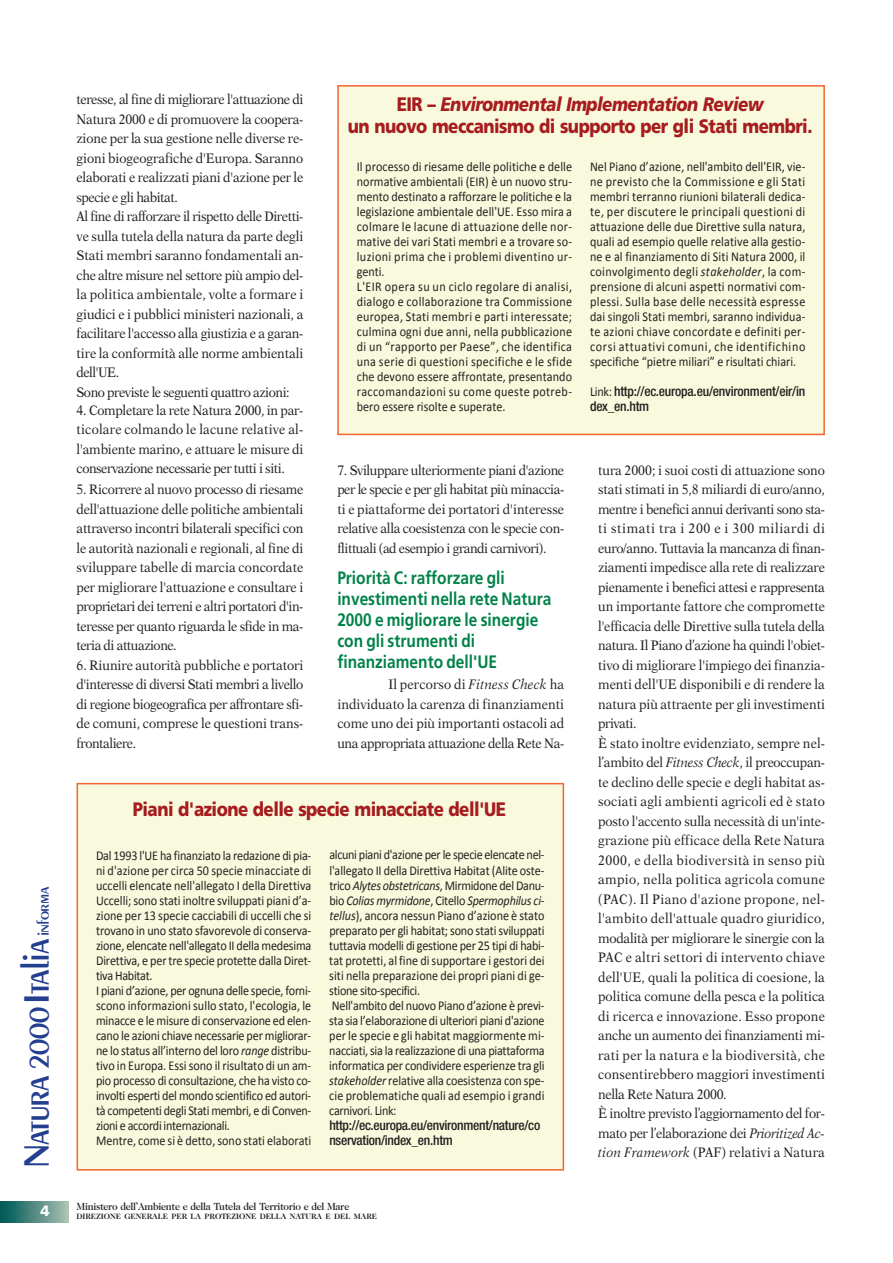
<style>
.page{position:relative;width:893px;height:1263px;background:#fff}
.page>*{position:absolute;margin:0;border:0;box-sizing:border-box;transform-origin:0 0}
.t1{font:600 39.9px "Peignot";letter-spacing:-.03em;color:#253f8f}
.t2{font:900 19.5px/22.5px "Frutiger";letter-spacing:-.03em;color:#a61c1f;text-align:center;scale:.86 1}
.t3{font:700 18px/21px "Frutiger";color:#018249;scale:.86 1}
.t4{font:600 17.1px "Peignot";letter-spacing:-.02em;color:#253f8f;scale:1.11 1}
.t5{font:900 15px "Frutiger";color:#fff}
.t6{font:13.8px/19.5px "New Aster";letter-spacing:-.005em;color:#231f20;text-align:justify;scale:.9 1}
.t7{font:13.5px/15px "Calibri";color:#231f20;scale:.9 1}
.t8{font:500 condensed 13.5px/15px "Helvetica Neue";letter-spacing:-.02em;color:#231f20}
.t9{font:500 10.5px "Caslon Two Twenty Four";letter-spacing:-.03em;color:#231f20;scale:.96 1}
.t10{font:700 7.8px "Caslon Two Twenty Four";color:#231f20}
.s1{font-size:37.65px}
.s2{font-size:28.95px}
.s3{font-style:italic}
.s4{font-family:"Calibri";font-weight:400;font-stretch:normal}
</style>
<div class="page">
<div style="left:0;top:1201px;width:68px;height:21px;background:linear-gradient(to right,#005655,#a7beae)"></div>
<div style="left:339px;top:87px;width:484px;height:347px;background:#f9fadd"></div>
<div style="left:337px;top:85px;width:488px;height:350px;border:2px solid #f2642f"></div>
<div style="left:78px;top:784px;width:485px;height:385px;background:#f9fadd"></div>
<div style="left:77px;top:783px;width:487px;height:387px;border:2px solid #f2642f"></div>
<p class="t4" style="left:37px;top:936px;width:46px;rotate:-90deg">informa</p>
<h1 class="t1" style="left:20px;top:1168px;width:231px;rotate:-90deg"><span class="s1">N</span>atura <span class="s2">2000</span><span class="s1">I</span>talia</h1>
<p class="t6" style="left:77px;top:90px;width:253px;text-align:left">teresse, al fine di migliorare l'attuazione di Natura 2000 e di promuovere la coopera&shy;zione per la sua gestione nelle diverse re&shy;gioni biogeografiche d'Europa. Saranno elaborati e realizzati piani d'azione per le specie e gli habitat.<br>Al fine di rafforzare il rispetto delle Diretti&shy;ve sulla tutela della natura da parte degli Stati membri saranno fondamentali an&shy;che altre misure nel settore più ampio del&shy;la politica ambientale, volte a formare i giudici e i pubblici ministeri nazionali, a facilitare l'accesso alla giustizia e a garan&shy;tire la conformità alle norme ambientali dell'UE.<br>Sono previste le seguenti quattro azioni:</p>
<p class="t6" style="left:77px;top:401px;width:253px">4. Completare la rete Natura 2000, in par&shy;ticolare colmando le lacune relative al&shy;l'ambiente marino, e attuare le misure di conservazione necessarie per tutti i siti.</p>
<p class="t6" style="left:77px;top:480px;width:253px">5. Ricorrere al nuovo processo di riesame dell'attuazione delle politiche ambientali attraverso incontri bilaterali specifici con le autorità nazionali e regionali, al fine di sviluppare tabelle di marcia concordate per migliorare l'attuazione e consultare i proprietari dei terreni e altri portatori d'in&shy;teresse per quanto riguarda le sfide in ma&shy;teria di attuazione.</p>
<p class="t6" style="left:77px;top:656px;width:253px">6. Riunire autorità pubbliche e portatori d'interesse di diversi Stati membri a livello di regione biogeografica per affrontare sfi&shy;de comuni, comprese le questioni trans&shy;frontaliere.</p>
<h2 class="t2" style="left:348px;top:94px;width:542px">EIR – <span class="s3">Environmental Implementation Review<br></span>un nuovo meccanismo di supporto per gli Stati membri.</h2>
<p class="t7" style="left:357px;top:158px;width:241px">Il processo di riesame delle politiche e delle normative ambientali (EIR) è un nuovo stru&shy;mento destinato a rafforzare le politiche e la legislazione ambientale dell'UE. Esso mira a colmare le lacune di attuazione delle nor&shy;mative dei vari Stati membri e a trovare so&shy;luzioni prima che i problemi diventino ur&shy;genti.<br>L'EIR opera su un ciclo regolare di analisi, dialogo e collaborazione tra Commissione europea, Stati membri e parti interessate; culmina ogni due anni, nella pubblicazione di un “rapporto per Paese”, che identifica una serie di questioni specifiche e le sfide che devono essere affrontate, presentando raccomandazioni su come queste potreb&shy;bero essere risolte e superate.</p>
<p class="t7" style="left:590px;top:158px;width:241px;text-align:justify">Nel Piano d’azione, nell'ambito dell'EIR, vie&shy;ne previsto che la Commissione e gli Stati membri terranno riunioni bilaterali dedica&shy;te, per discutere le principali questioni di attuazione delle due Direttive sulla natura, quali ad esempio quelle relative alla gestio&shy;ne e al finanziamento di Siti Natura 2000, il coinvolgimento degli <span class="s3">stakeholder</span>, la com&shy;prensione di alcuni aspetti normativi com&shy;plessi. Sulla base delle necessità espresse dai singoli Stati membri, saranno individua&shy;te azioni chiave concordate e definiti per&shy;corsi attuativi comuni, che identifichino specifiche “pietre miliari” e risultati chiari.</p>
<p class="t8" style="left:590px;top:384px;width:217px"><span class="s4">Link:</span> http://ec.europa.eu/environment/eir/in dex_en.htm</p>
<p class="t6" style="left:337px;top:461px;width:253px">7. Sviluppare ulteriormente piani d'azione per le specie e per gli habitat più minaccia&shy;ti e piattaforme dei portatori d'interesse relative alla coesistenza con le specie con&shy;flittuali (ad esempio i grandi carnivori).</p>
<h3 class="t3" style="left:337px;top:569px;width:250px">Priorità C: rafforzare gli investimenti nella rete Natura<br>2000 e migliorare le sinergie con gli strumenti di finanziamento dell'UE</h3>
<p class="t6" style="left:337px;top:675px;width:253px;text-indent:51px">Il percorso di <span class="s3">Fitness Check</span> ha individuato la carenza di finanziamenti come uno dei più importanti ostacoli ad una appropriata attuazione della Rete Na-</p>
<p class="t6" style="left:598px;top:461px;width:254px;text-align:left">tura 2000; i suoi costi di attuazione sono stati stimati in 5,8 miliardi di euro/anno, mentre i benefici annui derivanti sono sta&shy;ti stimati tra i 200 e i 300 miliardi di euro/anno. Tuttavia la mancanza di finan&shy;ziamenti impedisce alla rete di realizzare pienamente i benefici attesi e rappresenta un importante fattore che compromette l'efficacia delle Direttive sulla tutela della natura. Il Piano d’azione ha quindi l'obiet&shy;tivo di migliorare l'impiego dei finanzia&shy;menti dell'UE disponibili e di rendere la natura più attraente per gli investimenti privati.<br>È stato inoltre evidenziato, sempre nel&shy;l’ambito del <span class="s3">Fitness Check</span>, il preoccupan&shy;te declino delle specie e degli habitat as&shy;sociati agli ambienti agricoli ed è stato posto l'accento sulla necessità di un'inte&shy;grazione più efficace della Rete Natura 2000, e della biodiversità in senso più ampio, nella politica agricola comune (PAC). Il Piano d'azione propone, nel&shy;l'ambito dell'attuale quadro giuridico, modalità per migliorare le sinergie con la PAC e altri settori di intervento chiave dell'UE, quali la politica di coesione, la politica comune della pesca e la politica di ricerca e innovazione. Esso propone anche un aumento dei finanziamenti mi&shy;rati per la natura e la biodiversità, che consentirebbero maggiori investimenti nella Rete Natura 2000.<br>È inoltre previsto l’aggiornamento del for&shy;mato per l’elaborazione dei <span class="s3">Prioritized Ac&shy;tion Framework</span> (PAF) relativi a Natura</p>
<h2 class="t2" style="left:133px;top:799px;width:436px">Piani d'azione delle specie minacciate dell'UE</h2>
<p class="t7" style="left:96px;top:847px;width:241px">Dal 1993 l'UE ha finanziato la redazione di pia&shy;ni d'azione per circa 50 specie minacciate di uccelli elencate nell'allegato I della Direttiva Uccelli; sono stati inoltre sviluppati piani d’a&shy;zione per 13 specie cacciabili di uccelli che si trovano in uno stato sfavorevole di conserva&shy;zione, elencate nell'allegato II della medesima Direttiva, e per tre specie protette dalla Diret&shy;tiva Habitat.<br>I piani d’azione, per ognuna delle specie, forni&shy;scono informazioni sullo stato, l'ecologia, le minacce e le misure di conservazione ed elen&shy;cano le azioni chiave necessarie per migliorar&shy;ne lo status all’interno del loro <span class="s3">range</span> distribu&shy;tivo in Europa. Essi sono il risultato di un am&shy;pio processo di consultazione, che ha visto co&shy;involti esperti del mondo scientifico ed autori&shy;tà competenti degli Stati membri, e di Conven&shy;zioni e accordi internazionali.<br>Mentre, come si è detto, sono stati elaborati</p>
<p class="t7" style="left:329px;top:847px;width:241px">alcuni piani d'azione per le specie elencate nel&shy;l'allegato II della Direttiva Habitat (Alite oste&shy;trico <span class="s3">Alytes obstetricans</span>, Mirmidone del Danu&shy;bio <span class="s3">Colias myrmidone</span>, Citello <span class="s3">Spermophilus ci&shy;tellus</span>), ancora nessun Piano d’azione è stato preparato per gli habitat; sono stati sviluppati tuttavia modelli di gestione per 25 tipi di habi&shy;tat protetti, al fine di supportare i gestori dei siti nella preparazione dei propri piani di ge&shy;stione sito-specifici.<br>Nell'ambito del nuovo Piano d’azione è previ&shy;sta sia l’elaborazione di ulteriori piani d'azione per le specie e gli habitat maggiormente mi&shy;nacciati, sia la realizzazione di una piattaforma informatica per condividere esperienze tra gli <span class="s3">stakeholder</span> relative alla coesistenza con spe&shy;cie problematiche quali ad esempio i grandi carnivori. Link:</p>
<p class="t8" style="left:329px;top:1118px;width:212px">http://ec.europa.eu/environment/nature/co nservation/index_en.htm</p>
<p class="t5" style="left:41px;top:1205px;width:11px">4</p>
<p class="t9" style="left:77px;top:1202px;width:286px">Ministero dell’Ambiente e della Tutela del Territorio e del Mare</p>
<p class="t10" style="left:77px;top:1214px;width:302px">DIREZIONE GENERALE PER LA PROTEZIONE DELLA NATURA E DEL MARE</p>
</div>
